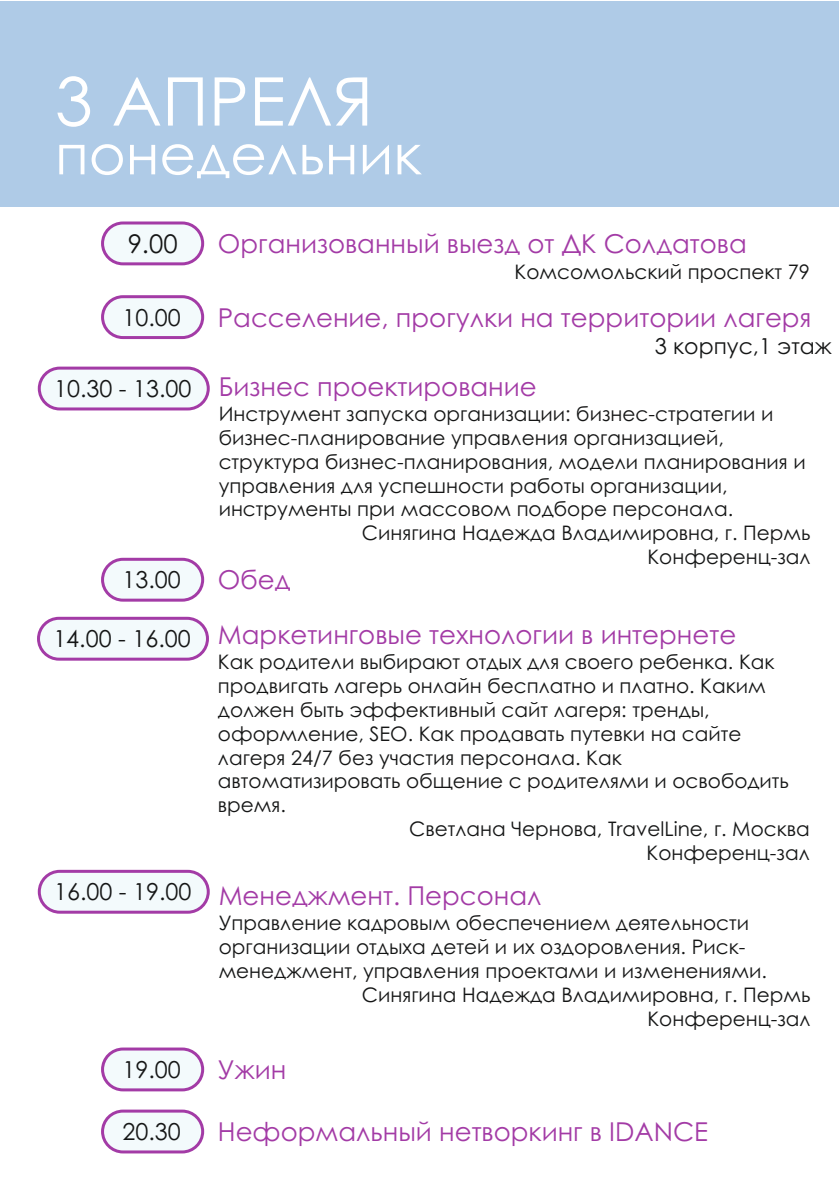
<style>
.page{position:relative;width:840px;height:1191px;background:#fff}
.page>*{position:absolute;margin:0;border:0;box-sizing:border-box;transform-origin:0 0}
.t1{font:26px/54.6px "Century Gothic";color:#a33ba6}
.t2{font:25.8px "Century Gothic";color:#151616}
.t3{font:23.4px "Century Gothic";color:#151616}
.t4{font:22px "Century Gothic";color:#151616}
.t5{font:20px "Century Gothic";color:#151616}
</style>
<div class="page">
<div style="left:0;top:1px;width:838px;height:206px;background:#afcbe7"></div>
<svg style="left:57px;top:76px;width:364px;height:102px"></svg>
<div style="left:101px;top:221px;width:103px;height:44px;background:#f3fafc;border:3px solid #a33ba6;border-radius:20px"></div>
<div style="left:101px;top:295px;width:103px;height:44px;background:#f3fafc;border:3px solid #a33ba6;border-radius:20px"></div>
<div style="left:38px;top:366px;width:172px;height:44px;background:#f3fafc;border:3px solid #a33ba6;border-radius:20px"></div>
<div style="left:101px;top:558px;width:103px;height:43px;background:#f3fafc;border:3px solid #a33ba6;border-radius:20px"></div>
<div style="left:37px;top:617px;width:172px;height:43px;background:#f3fafc;border:3px solid #a33ba6;border-radius:20px"></div>
<div style="left:38px;top:870px;width:172px;height:43px;background:#f3fafc;border:3px solid #a33ba6;border-radius:20px"></div>
<div style="left:101px;top:1047px;width:103px;height:44px;background:#f3fafc;border:3px solid #a33ba6;border-radius:20px"></div>
<div style="left:101px;top:1109px;width:103px;height:44px;background:#f3fafc;border:3px solid #a33ba6;border-radius:20px"></div>
<p class="t2" style="left:128px;top:233px;width:51px">9.00</p>
<p class="t3" style="left:122px;top:308px;width:60px">10.00</p>
<h1 class="t1" style="left:218px;top:219px;width:530px">Организованный выезд от ДК Солдатова</h1>
<p class="t5" style="left:514px;top:263px;width:296px">Комсомольский проспект 79</p>
<h1 class="t1" style="left:218px;top:292px;width:594px">Расселение, прогулки на территории лагеря</h1>
<p class="t4" style="left:654px;top:337px;width:178px">3 корпус,1 этаж</p>
<h1 class="t1" style="left:218px;top:361px;width:319px">Бизнес проектирование</h1>
<p class="t5" style="left:218px;top:406px;width:556px">Инструмент запуска организации: бизнес-стратегии и</p>
<p class="t5" style="left:218px;top:430px;width:506px">бизнес-планирование управления организацией,</p>
<p class="t5" style="left:218px;top:454px;width:588px">структура бизнес-планирования, модели планирования и</p>
<p class="t5" style="left:218px;top:477px;width:510px">управления для успешности работы организации,</p>
<p class="t5" style="left:218px;top:501px;width:516px">инструменты при массовом подборе персонала.</p>
<p class="t5" style="left:362px;top:525px;width:450px">Синягина Надежда Владимировна, г. Пермь</p>
<p class="t5" style="left:647px;top:549px;width:165px">Конференц-зал</p>
<p class="t3" style="left:54px;top:379px;width:139px">10.30 - 13.00</p>
<p class="t3" style="left:122px;top:570px;width:60px">13.00</p>
<h1 class="t1" style="left:218px;top:555px;width:519px">Обед<br>Маркетинговые технологии в интернете</h1>
<p class="t5" style="left:218px;top:654px;width:558px">Как родители выбирают отдых для своего ребенка. Как</p>
<p class="t5" style="left:218px;top:678px;width:549px">продвигать лагерь онлайн бесплатно и платно. Каким</p>
<p class="t5" style="left:218px;top:702px;width:493px">должен быть эффективный сайт лагеря: тренды,</p>
<p class="t5" style="left:218px;top:725px;width:525px">оформление, SEO. Как продавать путевки на сайте</p>
<p class="t5" style="left:218px;top:749px;width:405px">лагеря 24/7 без участия персонала. Как</p>
<p class="t5" style="left:218px;top:773px;width:572px">автоматизировать общение с родителями и освободить</p>
<p class="t5" style="left:218px;top:797px;width:70px">время.</p>
<p class="t5" style="left:409px;top:821px;width:402px">Светлана Чернова, TravelLine, г. Москва</p>
<p class="t5" style="left:646px;top:845px;width:165px">Конференц-зал</p>
<p class="t3" style="left:53px;top:629px;width:139px">14.00 - 16.00</p>
<p class="t3" style="left:54px;top:882px;width:139px">16.00 - 19.00</p>
<h1 class="t1" style="left:218px;top:870px;width:324px">Менеджмент. Персонал</h1>
<p class="t5" style="left:218px;top:915px;width:531px">Управление кадровым обеспечением деятельности</p>
<p class="t5" style="left:218px;top:939px;width:528px">организации отдыха детей и их оздоровления. Риск-</p>
<p class="t5" style="left:218px;top:963px;width:549px">менеджмент, управления проектами и изменениями.</p>
<p class="t5" style="left:362px;top:986px;width:450px">Синягина Надежда Владимировна, г. Пермь</p>
<p class="t5" style="left:647px;top:1010px;width:165px">Конференц-зал</p>
<p class="t3" style="left:122px;top:1060px;width:60px">19.00</p>
<h1 class="t1" style="left:218px;top:1044px;width:70px">Ужин</h1>
<p class="t3" style="left:122px;top:1122px;width:60px">20.30</p>
<h1 class="t1" style="left:218px;top:1107px;width:491px">Неформальный нетворкинг в IDANCE</h1>
</div>
